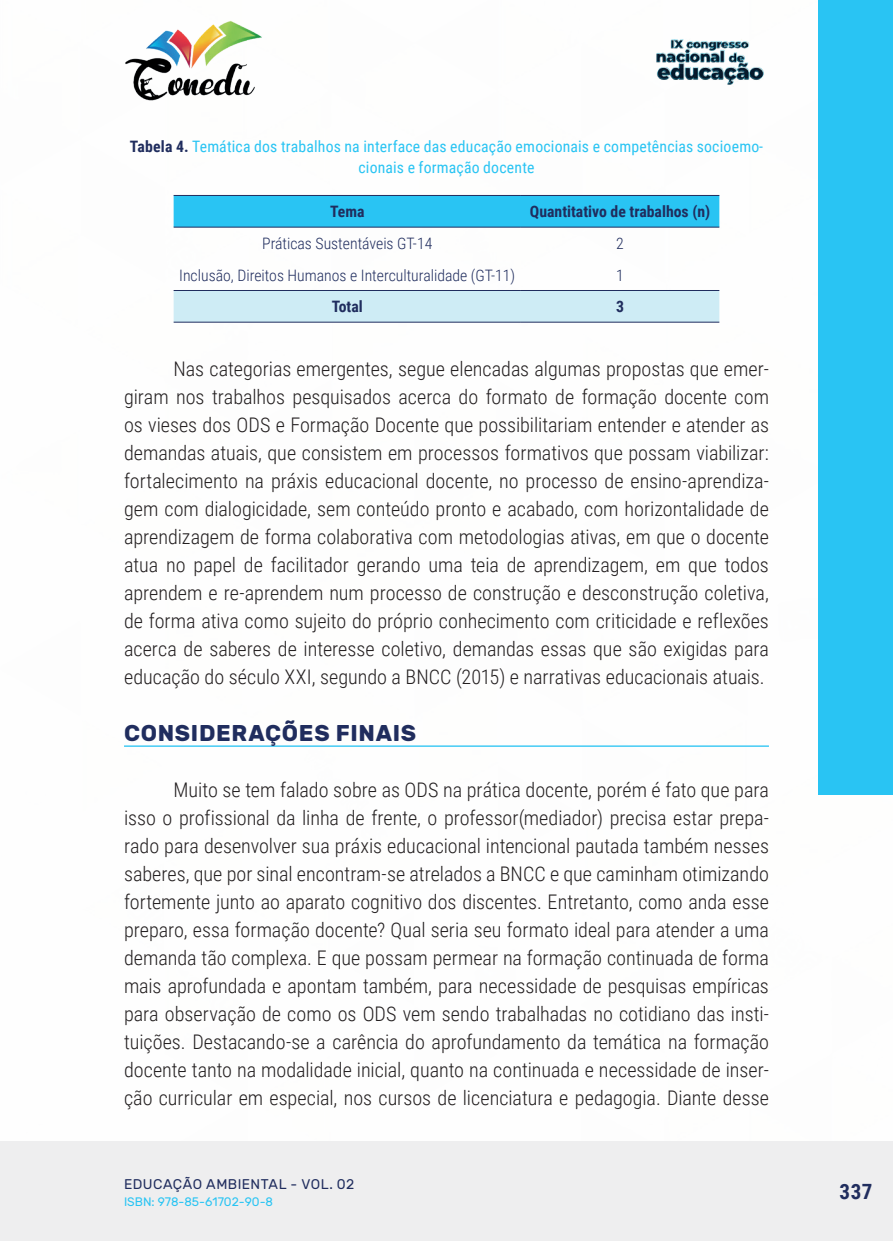
<style>
.page{position:relative;width:893px;height:1241px;background:#fff}
.page>*{position:absolute;margin:0;border:0;box-sizing:border-box;transform-origin:0 0}
._10_SUBTITULO{font:700 22.75px "Rubik";letter-spacing:.03em;color:#202d5e}
.t1{font:700 21px "Roboto Condensed";color:#202d5e}
._9_CORPO{font:300 20.12px/28px "Roboto Condensed";color:#231f20;text-align:justify}
._14_LEGENDAS{font:15.75px/21px "Roboto Condensed";letter-spacing:.01em;color:#29c4f3;text-align:center}
._20_CELULAS{font:300 15.75px "Roboto Condensed";color:#202d5e}
._20_CELULAS-2{font:700 15.75px "Roboto Condensed";color:#202d5e}
.t2{font:14px "Rubik";letter-spacing:.035em;color:#202d5e}
.t3{font:12.25px "Rubik";color:#29c4f3}
.s1{font-weight:700;color:#202d5e}
</style>
<div class="page">
<div style="left:0;top:1141px;width:893px;height:99px;background:#eeeeef"></div>
<div style="left:819px;top:0;width:74px;height:794px;background:#29c4f3"></div>
<img style="left:125px;top:20px;width:137px;height:81px">
<img style="left:656px;top:39px;width:108px;height:46px">
<hr style="left:124px;top:745px;width:645px;height:1px;background:#29c4f3">
<div style="left:174px;top:196px;width:545px;height:31px;background:#29c4f3"></div>
<div style="left:174px;top:291px;width:545px;height:31px;background:#ceecf5"></div>
<hr style="left:174px;top:195px;width:347px;height:1px;background:#202d5e">
<hr style="left:521px;top:195px;width:198px;height:1px;background:#202d5e">
<hr style="left:174px;top:227px;width:347px;height:1px;background:#202d5e">
<hr style="left:521px;top:227px;width:198px;height:1px;background:#202d5e">
<hr style="left:174px;top:290px;width:347px;height:1px;background:#202d5e">
<hr style="left:521px;top:290px;width:198px;height:1px;background:#202d5e">
<hr style="left:174px;top:322px;width:347px;height:1px;background:#202d5e">
<hr style="left:521px;top:322px;width:198px;height:1px;background:#202d5e">
<p class="_14_LEGENDAS" style="left:130px;top:135px;width:635px"><span class="s1">Tabela 4.</span> Temática dos trabalhos na interface das educação emocionais e competências socioemo&shy;cionais e formação docente</p>
<p class="_20_CELULAS-2" style="left:330px;top:200px;width:36px">Tema</p>
<p class="_20_CELULAS-2" style="left:530px;top:200px;width:182px">Quantitativo de trabalhos (n)</p>
<p class="_20_CELULAS" style="left:262px;top:232px;width:172px">Práticas Sustentáveis GT-14</p>
<p class="_20_CELULAS" style="left:616px;top:232px;width:9px">2</p>
<p class="_20_CELULAS" style="left:179px;top:264px;width:338px">Inclusão, Direitos Humanos e Interculturalidade (GT-11)</p>
<p class="_20_CELULAS" style="left:616px;top:264px;width:9px">1</p>
<p class="_20_CELULAS-2" style="left:332px;top:295px;width:33px">Total</p>
<p class="_20_CELULAS-2" style="left:616px;top:295px;width:9px">3</p>
<p class="_9_CORPO" style="left:124px;top:354px;width:646px;text-indent:50px">Nas categorias emergentes, segue elencadas algumas propostas que emer&shy;giram nos trabalhos pesquisados acerca do formato de formação docente com os vieses dos ODS e Formação Docente que possibilitariam entender e atender as demandas atuais, que consistem em processos formativos que possam viabilizar: fortalecimento na práxis educacional docente, no processo de ensino-aprendiza&shy;gem com dialogicidade, sem conteúdo pronto e acabado, com horizontalidade de aprendizagem de forma colaborativa com metodologias ativas, em que o docente atua no papel de facilitador gerando uma teia de aprendizagem, em que todos aprendem e re-aprendem num processo de construção e desconstrução coletiva, de forma ativa como sujeito do próprio conhecimento com criticidade e reflexões acerca de saberes de interesse coletivo, demandas essas que são exigidas para educação do século XXI, segundo a BNCC (2015) e narrativas educacionais atuais.</p>
<p class="_10_SUBTITULO" style="left:124px;top:719px;width:294px">CONSIDERAÇÕES FINAIS</p>
<p class="_9_CORPO" style="left:124px;top:774px;width:646px;text-indent:50px">Muito se tem falado sobre as ODS na prática docente, porém é fato que para isso o profissional da linha de frente, o professor(mediador) precisa estar prepa&shy;rado para desenvolver sua práxis educacional intencional pautada também nesses saberes, que por sinal encontram-se atrelados a BNCC e que caminham otimizando fortemente junto ao aparato cognitivo dos discentes. Entretanto, como anda esse preparo, essa formação docente? Qual seria seu formato ideal para atender a uma demanda tão complexa. E que possam permear na formação continuada de forma mais aprofundada e apontam também, para necessidade de pesquisas empíricas para observação de como os ODS vem sendo trabalhadas no cotidiano das insti&shy;tuições. Destacando-se a carência do aprofundamento da temática na formação docente tanto na modalidade inicial, quanto na continuada e necessidade de inser&shy;ção curricular em especial, nos cursos de licenciatura e pedagogia. Diante desse</p>
<p class="t2" style="left:124px;top:1175px;width:232px">EDUCAÇÃO AMBIENTAL - VOL. 02</p>
<p class="t3" style="left:124px;top:1194px;width:151px">ISBN: 978-85-61702-90-8</p>
<p class="t1" style="left:839px;top:1176px;width:34px">337</p>
</div>
